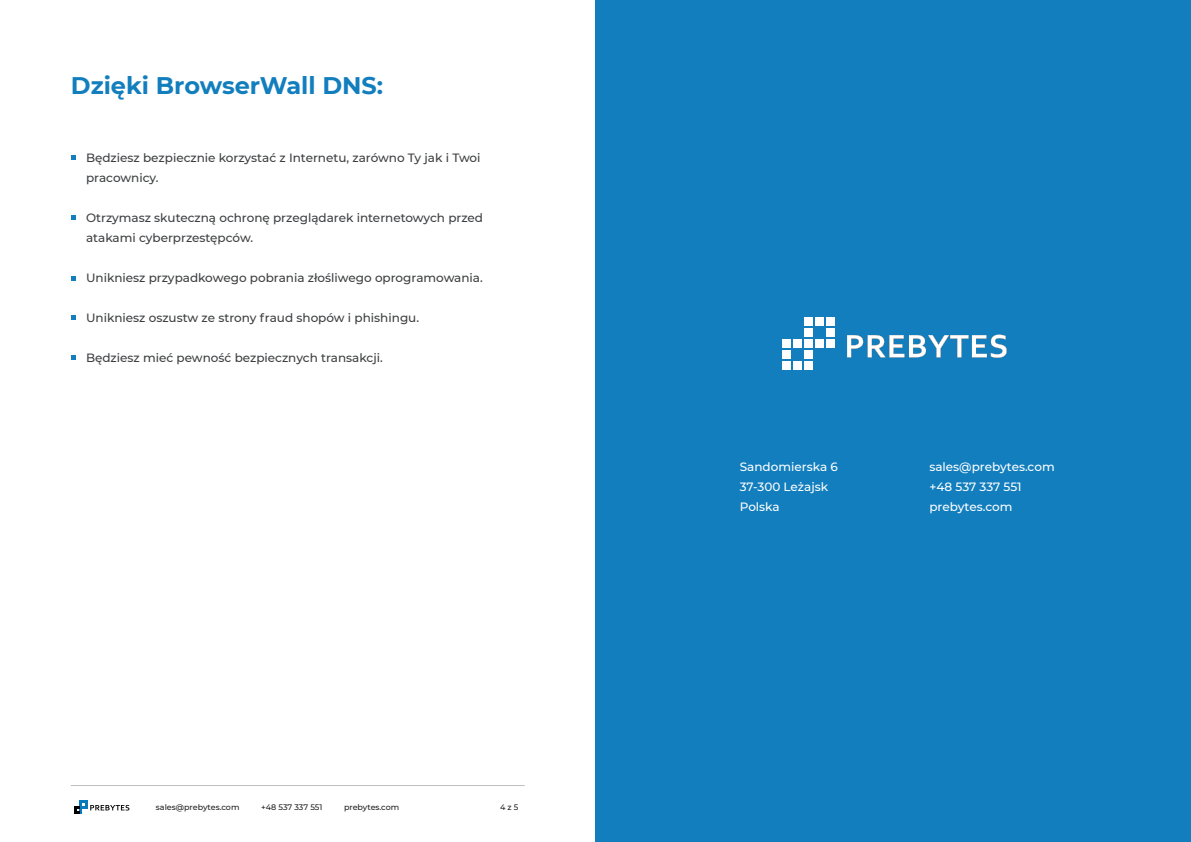
<style>
.page{position:relative;width:1191px;height:842px;background:#fff}
.page>*{position:absolute;margin:0;border:0;box-sizing:border-box;transform-origin:0 0}
.t1{font:700 24px "Montserrat";color:#127ebe}
.t2{font:500 12px/20px "Montserrat";color:#3c3e40}
.t3{font:500 12px/20px "Montserrat";color:#fff}
.t4{font:500 8px "Montserrat";color:#231f20}
</style>
<div class="page">
<div style="left:596px;top:0;width:594px;height:842px;background:#127ebe"></div>
<div style="left:815px;top:318px;width:8px;height:8px;background:#fff"></div>
<div style="left:826px;top:318px;width:8px;height:8px;background:#fff"></div>
<div style="left:804px;top:318px;width:8px;height:8px;background:#fff"></div>
<div style="left:804px;top:329px;width:8px;height:8px;background:#fff"></div>
<div style="left:804px;top:339px;width:8px;height:9px;background:#fff"></div>
<div style="left:804px;top:350px;width:8px;height:9px;background:#fff"></div>
<div style="left:826px;top:329px;width:8px;height:8px;background:#fff"></div>
<div style="left:815px;top:339px;width:8px;height:9px;background:#fff"></div>
<div style="left:826px;top:339px;width:8px;height:9px;background:#fff"></div>
<div style="left:804px;top:361px;width:8px;height:9px;background:#fff"></div>
<div style="left:793px;top:339px;width:9px;height:9px;background:#fff"></div>
<div style="left:782px;top:339px;width:9px;height:9px;background:#fff"></div>
<div style="left:782px;top:350px;width:9px;height:9px;background:#fff"></div>
<div style="left:793px;top:361px;width:9px;height:9px;background:#fff"></div>
<div style="left:782px;top:361px;width:9px;height:9px;background:#fff"></div>
<svg style="left:847px;top:335px;width:159px;height:23px"></svg>
<svg style="left:71px;top:155px;width:4px;height:4px"></svg>
<svg style="left:71px;top:216px;width:4px;height:4px"></svg>
<svg style="left:71px;top:276px;width:4px;height:4px"></svg>
<svg style="left:71px;top:316px;width:4px;height:4px"></svg>
<svg style="left:71px;top:356px;width:4px;height:4px"></svg>
<svg style="left:74px;top:801px;width:13px;height:12px"></svg>
<img style="left:95px;top:805px;width:34px;height:5px">
<hr style="left:71px;top:785px;width:453px;height:1px;background:#231f20">
<h1 class="t1" style="left:71px;top:68px;width:314px">Dzięki BrowserWall DNS:</h1>
<p class="t2" style="left:86px;top:147px;width:396px">Będziesz bezpiecznie korzystać z Internetu, zarówno Ty jak i Twoi pracownicy.</p>
<p class="t2" style="left:86px;top:207px;width:398px">Otrzymasz skuteczną ochronę przeglądarek internetowych przed atakami cyberprzestępców.</p>
<p class="t2" style="left:86px;top:267px;width:398px">Unikniesz przypadkowego pobrania złośliwego oprogramowania.</p>
<p class="t2" style="left:86px;top:307px;width:335px">Unikniesz oszustw ze strony fraud shopów i phishingu.</p>
<p class="t2" style="left:86px;top:347px;width:298px">Będziesz mieć pewność bezpiecznych transakcji.</p>
<p class="t4" style="left:156px;top:802px;width:85px">sales@prebytes.com</p>
<p class="t4" style="left:261px;top:802px;width:63px">+48 537 337 551</p>
<p class="t4" style="left:344px;top:802px;width:57px">prebytes.com</p>
<p class="t4" style="left:500px;top:802px;width:20px">4 z 5</p>
<p class="t3" style="left:740px;top:456px;width:99px">Sandomierska 6<br>37-300 Leżajsk<br>Polska</p>
<p class="t3" style="left:929px;top:456px;width:127px">sales@prebytes.com +48 537 337 551 prebytes.com</p>
</div>
